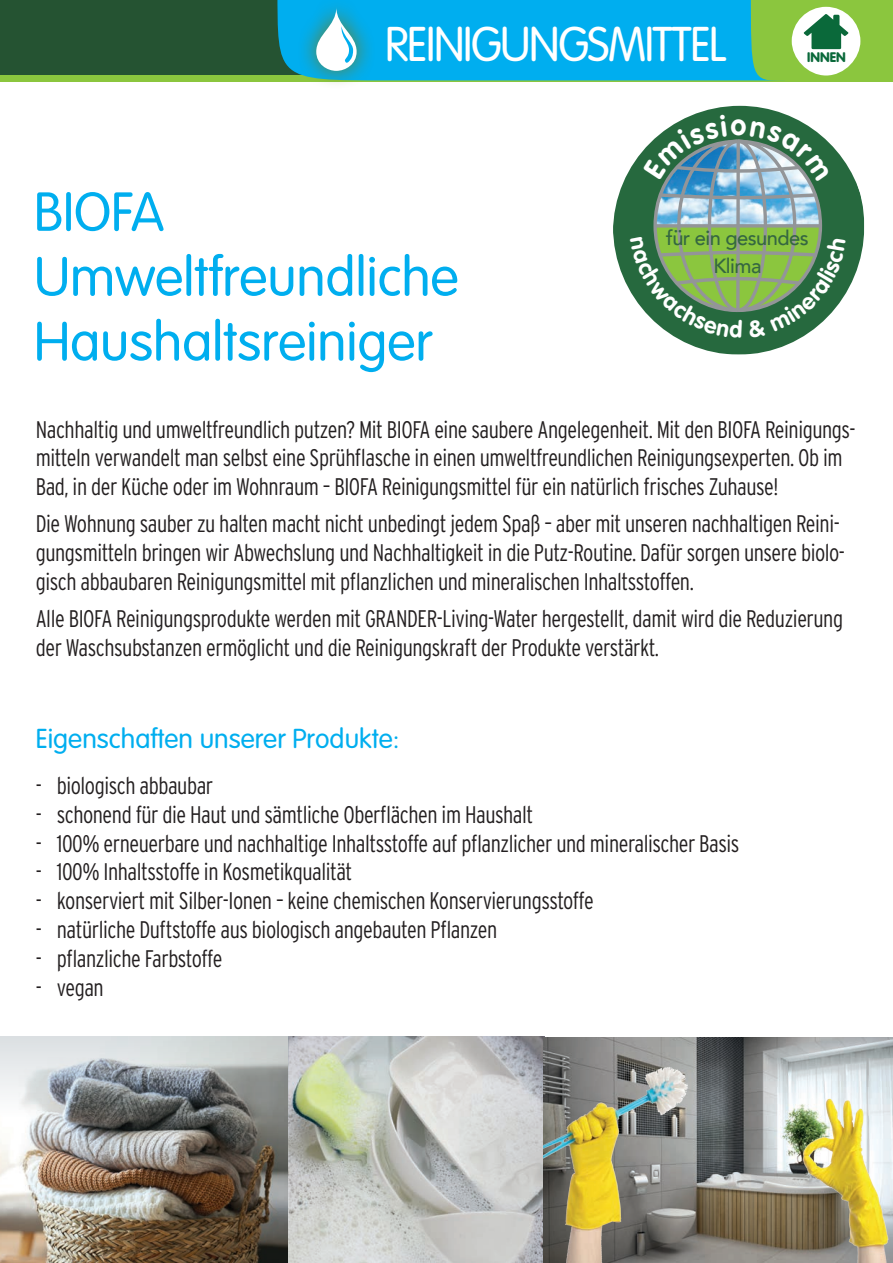
<style>
.page{position:relative;width:893px;height:1263px;background:#fff}
.page>*{position:absolute;margin:0;border:0;box-sizing:border-box;transform-origin:0 0}
.t1{font:300 54px/64.8px "VAG Rounded Std";color:#00aeef}
.t2{font:300 48px "VAG Rounded Std";letter-spacing:-.03em;color:#fff;scale:.95 1}
.t3{font:300 27px "VAG Rounded Std";color:#00aeef}
.t4{font:300 condensed 24px/28.8px "Interstate";letter-spacing:-.02em;color:#231f20;scale:.95 1}
.t5{font:500 20.55px/27.3px "Avenir";letter-spacing:-.025em;color:#356741;text-align:center}
.t6{font:900 13.65px "VAG Rounded";color:#0a693a}
</style>
<div class="page">
<svg style="left:0;top:74px;width:275px;height:7px;background:#7cb53c"></svg>
<div style="left:0;top:0;width:893px;height:74px;background:#255332"></div>
<svg style="left:613px;top:163px;width:251px;height:192px"></svg>
<img style="left:695px;top:106px;width:89px;height:8px">
<div style="left:297px;top:0;width:79px;height:90px;background:#69802b;opacity:.96"></div>
<svg style="left:275px;top:0;width:618px;height:81px;background:#2cb5cc"></svg>
<img style="left:0;top:1037px;width:893px;height:226px">
<img style="left:767px;top:1070px;width:126px;height:193px">
<img style="left:544px;top:1047px;width:163px;height:216px">
<svg style="left:0;top:1037px;width:288px;height:80px;background:#a8adaf"></svg>
<svg style="left:630px;top:114px;width:216px;height:224px;background:#6b9978"></svg>
<h2 class="t2" style="left:385px;top:17px;width:361px">REINIGUNGSMITTEL</h2>
<p class="t6" style="left:807px;top:49px;width:40px">INNEN</p>
<h1 class="t1" style="left:34px;top:181px;width:426px">BIOFA<br>Umweltfreundliche<br>Haushaltsreiniger</h1>
<p class="t5" style="left:666px;top:223px;width:144px">für ein gesundes<br>Klima</p>
<p class="t4" style="left:36px;top:414px;width:864px">Nachhaltig und umweltfreundlich putzen? Mit BIOFA eine saubere Angelegenheit. Mit den BIOFA Reinigungs&shy;mitteln verwandelt man selbst eine Sprühflasche in einen umweltfreundlichen Reinigungsexperten. Ob im<br>Bad, in der Küche oder im Wohnraum – BIOFA Reinigungsmittel für ein natürlich frisches Zuhause!</p>
<p class="t4" style="left:36px;top:509px;width:853px">Die Wohnung sauber zu halten macht nicht unbedingt jedem Spaß – aber mit unseren nachhaltigen Reini&shy;gungsmitteln bringen wir Abwechslung und Nachhaltigkeit in die Putz-Routine. Dafür sorgen unsere biolo&shy;gisch abbaubaren Reinigungsmittel mit pflanzlichen und mineralischen Inhaltsstoffen.</p>
<p class="t4" style="left:36px;top:604px;width:851px">Alle BIOFA Reinigungsprodukte werden mit GRANDER-Living-Water hergestellt, damit wird die Reduzierung der Waschsubstanzen ermöglicht und die Reinigungskraft der Produkte verstärkt.</p>
<p class="t3" style="left:36px;top:723px;width:365px">Eigenschaften unserer Produkte:</p>
<p class="t4" style="left:36px;top:771px;width:188px">- biologisch abbaubar</p>
<p class="t4" style="left:36px;top:800px;width:525px">- schonend für die Haut und sämtliche Oberflächen im Haushalt</p>
<p class="t4" style="left:36px;top:828px;width:742px">- 100% erneuerbare und nachhaltige Inhaltsstoffe auf pflanzlicher und mineralischer Basis</p>
<p class="t4" style="left:36px;top:857px;width:335px">- 100% Inhaltsstoffe in Kosmetikqualität</p>
<p class="t4" style="left:36px;top:886px;width:589px">- konserviert mit Silber-Ionen – keine chemischen Konservierungsstoffe</p>
<p class="t4" style="left:36px;top:915px;width:487px">- natürliche Duftstoffe aus biologisch angebauten Pflanzen</p>
<p class="t4" style="left:36px;top:944px;width:198px">- pflanzliche Farbstoffe</p>
<p class="t4" style="left:36px;top:972px;width:73px">- vegan</p>
</div>
